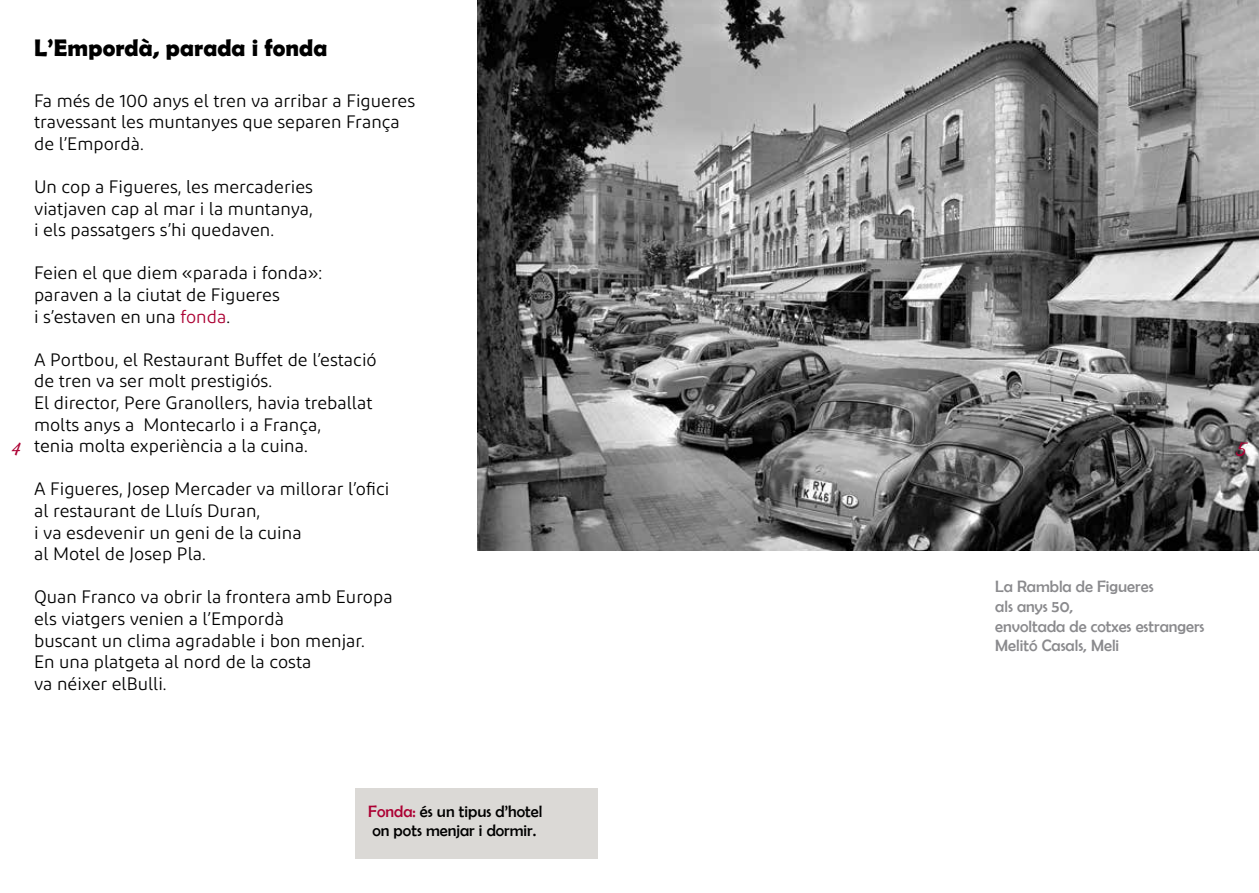
<style>
.page{position:relative;width:1259px;height:893px;background:#fff}
.page>*{position:absolute;margin:0;border:0;box-sizing:border-box;transform-origin:0 0}
.t1{font:700 24px "Berlin Sans FB Demi";color:#000}
.t2{font:18px/21.6px "Diodrum";color:#000}
.t3{font:16.5px/19.8px "Berlin Sans FB";color:#8a8a8d}
.t4{font:16.5px/19.8px "Berlin Sans FB";color:#000}
.t5{font:16.5px "Bernadette Rough";color:#ac0033}
.t6{font:15px "Bernadette Rough";color:#ac0033}
.s1{color:#ac0033}
</style>
<div class="page">
<img style="left:478px;top:0;width:781px;height:550px">
<div style="left:355px;top:789px;width:243px;height:70px;background:#dbd9d6"></div>
<h1 class="t1" style="left:34px;top:34px;width:295px">L’Empordà, parada i fonda</h1>
<p class="t2" style="left:34px;top:89px;width:383px">Fa més de 100 anys el tren va arribar a Figueres travessant les muntanyes que separen França de l’Empordà.</p>
<p class="t2" style="left:34px;top:176px;width:280px;text-align:justify">Un cop a Figueres, les mercaderies viatjaven cap al mar i la muntanya, i els passatgers s’hi quedaven.</p>
<p class="t2" style="left:34px;top:262px;width:290px">Feien el que diem «parada i fonda»: paraven a la ciutat de Figueres<br>i s’estaven en una <span class="s1">fonda</span>.</p>
<p class="t2" style="left:34px;top:348px;width:344px">A Portbou, el Restaurant Buffet de l’estació de tren va ser molt prestigiós.<br>El director, Pere Granollers, havia treballat molts anys a Montecarlo i a França,<br>tenia molta experiència a la cuina.</p>
<p class="t2" style="left:34px;top:478px;width:357px">A Figueres, Josep Mercader va millorar l’ofici al restaurant de Lluís Duran,<br>i va esdevenir un geni de la cuina<br>al Motel de Josep Pla.</p>
<p class="t2" style="left:34px;top:586px;width:360px">Quan Franco va obrir la frontera amb Europa els viatgers venien a l’Empordà<br>buscant un clima agradable i bon menjar.<br>En una platgeta al nord de la costa<br>va néixer elBulli.</p>
<p class="t6" style="left:13px;top:437px;width:10px">4</p>
<p class="t5" style="left:1237px;top:436px;width:11px">5</p>
<p class="t3" style="left:995px;top:576px;width:211px">La Rambla de Figueres<br>als anys 50,<br>envoltada de cotxes estrangers<br>Melitó Casals, Meli</p>
<p class="t4" style="left:368px;top:801px;width:176px"><span class="s1">Fonda:</span> és un tipus d’hotel on pots menjar i dormir.</p>
</div>
